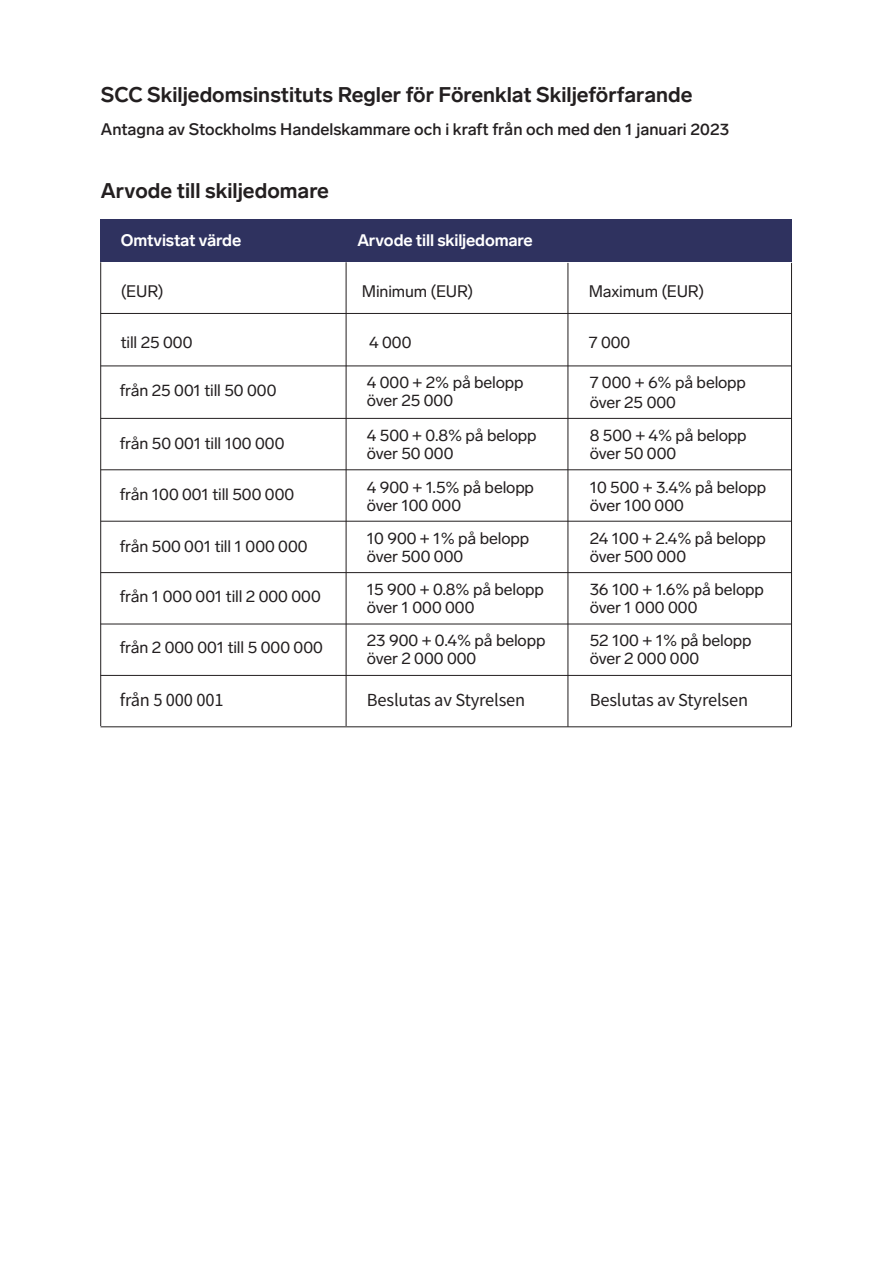
<style>
.page{position:relative;width:893px;height:1263px;background:#fff}
.page>*{position:absolute;margin:0;border:0;box-sizing:border-box;transform-origin:0 0}
.t1{font:700 21px "Lab Grotesque";color:#231f20}
.t2{font:16.5px/18px "Lab Grotesque";letter-spacing:-.01em;color:#231f20}
.t3{font:500 16.5px "Lab Grotesque";color:#231f20}
.t4{font:16.5px "Source Han Sans CN";letter-spacing:-.01em;color:#231f20}
.t5{font:700 16.5px "Lab Grotesque";letter-spacing:-.01em;color:#fff}
</style>
<div class="page">
<div style="left:101px;top:220px;width:691px;height:42px;background:#2f325f"></div>
<hr style="left:100px;top:262px;width:1px;height:464px;background:#231f20">
<hr style="left:101px;top:313px;width:691px;height:1px;background:#231f20">
<hr style="left:101px;top:469px;width:691px;height:1px;background:#231f20">
<hr style="left:101px;top:521px;width:691px;height:1px;background:#231f20">
<hr style="left:101px;top:572px;width:691px;height:1px;background:#231f20">
<hr style="left:101px;top:624px;width:690px;height:1px;background:#231f20">
<hr style="left:101px;top:675px;width:690px;height:1px;background:#231f20">
<hr style="left:101px;top:726px;width:690px;height:1px;background:#231f20">
<hr style="left:101px;top:366px;width:691px;height:1px;background:#231f20">
<hr style="left:101px;top:418px;width:691px;height:1px;background:#231f20">
<hr style="left:791px;top:263px;width:1px;height:464px;background:#231f20">
<hr style="left:568px;top:263px;width:1px;height:464px;background:#231f20">
<hr style="left:346px;top:262px;width:1px;height:464px;background:#231f20">
<p class="t1" style="left:101px;top:80px;width:593px">SCC Skiljedomsinstituts Regler för Förenklat Skiljeförfarande</p>
<p class="t3" style="left:101px;top:118px;width:630px">Antagna av Stockholms Handelskammare och i kraft från och med den 1 januari 2023</p>
<p class="t1" style="left:101px;top:176px;width:230px">Arvode till skiljedomare</p>
<p class="t5" style="left:121px;top:229px;width:122px">Omtvistat värde</p>
<p class="t5" style="left:357px;top:229px;width:177px">Arvode till skiljedomare</p>
<p class="t2" style="left:121px;top:282px;width:44px">(EUR)</p>
<p class="t2" style="left:362px;top:282px;width:113px">Minimum (EUR)</p>
<p class="t2" style="left:589px;top:282px;width:117px">Maximum (EUR)</p>
<p class="t2" style="left:121px;top:333px;width:73px">till 25 000</p>
<p class="t2" style="left:369px;top:333px;width:44px">4 000</p>
<p class="t2" style="left:589px;top:333px;width:43px">7 000</p>
<p class="t2" style="left:120px;top:381px;width:158px">från 25 001 till 50 000</p>
<p class="t2" style="left:120px;top:433px;width:166px">från 50 001 till 100 000</p>
<p class="t2" style="left:367px;top:373px;width:158px">4 000 + 2% på belopp över 25 000</p>
<p class="t2" style="left:367px;top:426px;width:171px">4 500 + 0.8% på belopp</p>
<p class="t2" style="left:367px;top:444px;width:88px">över 50 000</p>
<p class="t2" style="left:590px;top:372px;width:158px;line-height:19.8px">7 000 + 6% på belopp över 25 000</p>
<p class="t2" style="left:590px;top:426px;width:158px">8 500 + 4% på belopp över 50 000</p>
<p class="t2" style="left:590px;top:478px;width:178px">10 500 + 3.4% på belopp</p>
<p class="t2" style="left:590px;top:496px;width:96px">över 100 000</p>
<p class="t2" style="left:367px;top:478px;width:169px">4 900 + 1.5% på belopp</p>
<p class="t2" style="left:367px;top:496px;width:96px">över 100 000</p>
<p class="t2" style="left:367px;top:529px;width:164px">10 900 + 1% på belopp över 500 000</p>
<p class="t2" style="left:367px;top:580px;width:179px">15 900 + 0.8% på belopp</p>
<p class="t2" style="left:367px;top:598px;width:109px">över 1 000 000</p>
<p class="t2" style="left:367px;top:630px;width:180px">23 900 + 0.4% på belopp</p>
<p class="t2" style="left:367px;top:648px;width:111px">över 2 000 000</p>
<p class="t2" style="left:120px;top:485px;width:176px">från 100 001 till 500 000</p>
<p class="t2" style="left:120px;top:536px;width:189px">från 500 001 till 1 000 000</p>
<p class="t2" style="left:120px;top:587px;width:202px">från 1 000 001 till 2 000 000</p>
<p class="t2" style="left:120px;top:638px;width:205px">från 2 000 001 till 5 000 000</p>
<p class="t4" style="left:120px;top:691px;width:105px">från 5 000 001</p>
<p class="t2" style="left:590px;top:529px;width:178px">24 100 + 2.4% på belopp</p>
<p class="t2" style="left:590px;top:547px;width:98px">över 500 000</p>
<p class="t2" style="left:590px;top:580px;width:176px">36 100 + 1.6% på belopp</p>
<p class="t2" style="left:590px;top:598px;width:109px">över 1 000 000</p>
<p class="t2" style="left:590px;top:630px;width:163px">52 100 + 1% på belopp över 2 000 000</p>
<p class="t4" style="left:367px;top:691px;width:160px">Beslutas av Styrelsen</p>
<p class="t4" style="left:590px;top:691px;width:160px">Beslutas av Styrelsen</p>
</div>
